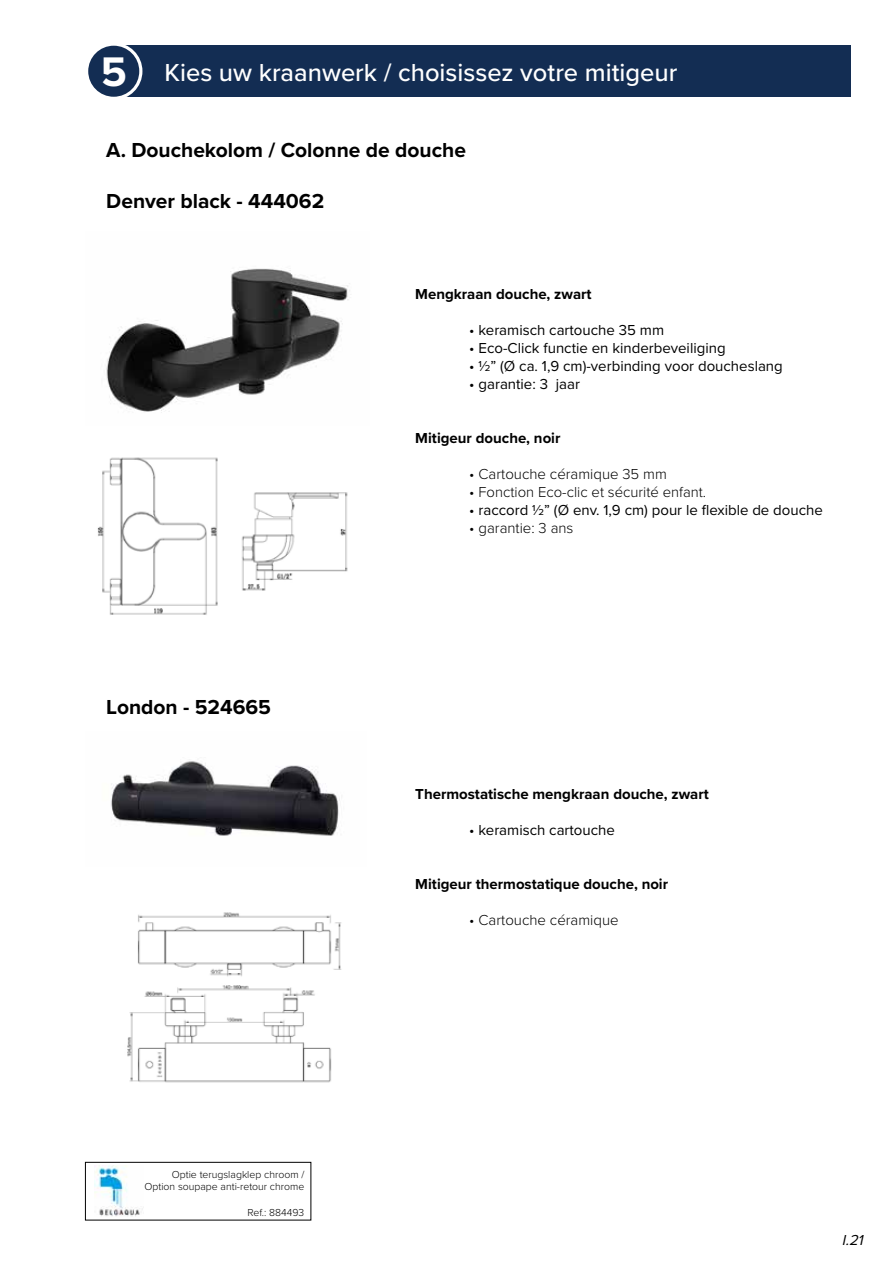
<style>
.page{position:relative;width:893px;height:1263px;background:#fff}
.page>*{position:absolute;margin:0;border:0;box-sizing:border-box;transform-origin:0 0}
.t1{font:500 25.5px "Proxima Nova";color:#fff}
.t2{font:700 21px "Proxima Nova";color:#000}
.t3{font:15px "Proxima Nova";color:#000}
.t4{font:700 15px "Proxima Nova";color:#000}
.t5{font:300 15px "Proxima Nova";color:#000}
.t6{font:italic 15px "Proxima Nova";color:#000}
.t7{font:300 10.5px/12.6px "Proxima Nova";color:#000;text-align:right}
.s1{font-weight:700;font-size:42.9px}
</style>
<div class="page">
<img style="left:106px;top:268px;width:244px;height:145px">
<img style="left:97px;top:457px;width:251px;height:158px">
<div style="left:113px;top:46px;width:737px;height:51px;background:#132d53"></div>
<svg style="left:85px;top:43px;width:57px;height:57px"></svg>
<div style="left:88px;top:46px;width:51px;height:51px;background:#132d53;border-radius:50%"></div>
<img style="left:94px;top:1165px;width:49px;height:51px">
<div style="left:85px;top:1162px;width:226px;height:58px;border:1px solid #000"></div>
<img style="left:111px;top:761px;width:229px;height:75px">
<img style="left:127px;top:912px;width:215px;height:171px">
<h1 class="t1" style="left:101px;top:54px;width:578px"><span class="s1">5</span> Kies uw kraanwerk / choisissez votre mitigeur</h1>
<h2 class="t2" style="left:106px;top:134px;width:361px">A. Douchekolom / Colonne de douche</h2>
<h2 class="t2" style="left:106px;top:185px;width:219px">Denver black - 444062</h2>
<p class="t4" style="left:415px;top:283px;width:178px">Mengkraan douche, zwart</p>
<p class="t3" style="left:469px;top:319px;width:196px">• keramisch cartouche 35 mm</p>
<p class="t3" style="left:469px;top:337px;width:258px">• Eco-Click functie en kinderbeveiliging</p>
<p class="t3" style="left:469px;top:355px;width:315px">• ½” (Ø ca. 1,9 cm)-verbinding voor doucheslang</p>
<p class="t3" style="left:469px;top:373px;width:112px">• garantie: 3 jaar</p>
<h2 class="t2" style="left:106px;top:691px;width:166px">London - 524665</h2>
<p class="t4" style="left:415px;top:427px;width:147px">Mitigeur douche, noir</p>
<p class="t5" style="left:469px;top:463px;width:199px">• Cartouche céramique 35 mm</p>
<p class="t5" style="left:469px;top:481px;width:238px">• Fonction Eco-clic et sécurité enfant.</p>
<p class="t3" style="left:469px;top:499px;width:355px">• raccord ½” (Ø env. 1,9 cm) pour le flexible de douche</p>
<p class="t5" style="left:469px;top:517px;width:106px">• garantie: 3 ans</p>
<p class="t4" style="left:415px;top:783px;width:295px">Thermostatische mengkraan douche, zwart</p>
<p class="t3" style="left:469px;top:819px;width:147px">• keramisch cartouche</p>
<p class="t4" style="left:415px;top:873px;width:254px">Mitigeur thermostatique douche, noir</p>
<p class="t5" style="left:469px;top:909px;width:151px">• Cartouche céramique</p>
<p class="t7" style="left:144px;top:1167px;width:161px">Optie terugslagklep chroom /<br>Option soupape anti-retour chrome</p>
<p class="t7" style="left:248px;top:1205px;width:58px">Ref.: 884493</p>
<p class="t6" style="left:842px;top:1229px;width:27px">I.21</p>
</div>
